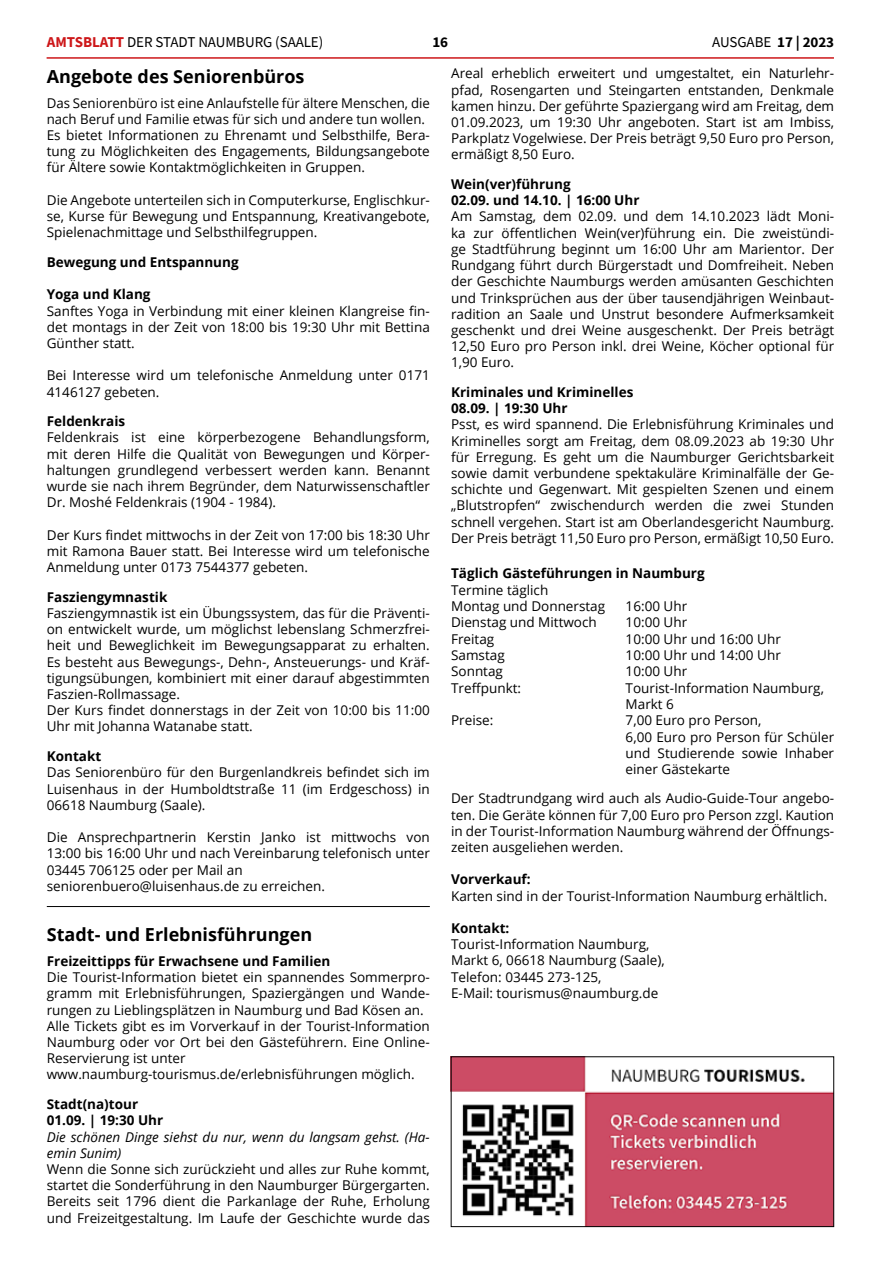
<style>
.page{position:relative;width:881px;height:1263px;background:#fff}
.page>*{position:absolute;margin:0;border:0;box-sizing:border-box;transform-origin:0 0}
.t1{font:700 18px "Open Sans";color:#000}
.t2{font:15px "Source Sans Pro";letter-spacing:-.005em;color:#000}
.t3{font:700 15px "Source Sans Pro";color:#000}
.t4{font:13.5px/16.2px "Open Sans";color:#000;text-align:justify}
.t5{font:700 13.5px/16.2px "Open Sans";color:#000}
.t6{font:italic 13.5px/16.2px "Open Sans";color:#000}
.s1{font-weight:700;color:#cd1719}
.s2{font-weight:700}
</style>
<div class="page">
<hr style="left:47px;top:57px;width:786px;height:2px;background:#cd1719">
<hr style="left:47px;top:906px;width:382px;height:1px;background:#000">
<img style="left:452px;top:1058px;width:379px;height:167px">
<div style="left:450px;top:1056px;width:383px;height:171px;border:1px solid #000"></div>
<p class="t2" style="left:47px;top:32px;width:278px"><span class="s1">AMTSBLATT</span> DER STADT NAUMBURG (SAALE)</p>
<p class="t3" style="left:432px;top:32px;width:17px">16</p>
<p class="t2" style="left:712px;top:32px;width:123px">AUSGABE <span class="s2">17 | 2023</span></p>
<p class="t4" style="left:451px;top:65px;width:384px">Areal erheblich erweitert und umgestaltet, ein Naturlehr&shy;pfad, Rosengarten und Steingarten entstanden, Denkmale kamen hinzu. Der geführte Spaziergang wird am Freitag, dem 01.09.2023, um 19:30 Uhr angeboten. Start ist am Imbiss, Parkplatz Vogelwiese. Der Preis beträgt 9,50 Euro pro Person, ermäßigt 8,50 Euro.</p>
<p class="t5" style="left:451px;top:176px;width:190px">Wein(ver)führung<br>02.09. und 14.10. | 16:00 Uhr</p>
<p class="t4" style="left:451px;top:208px;width:384px">Am Samstag, dem 02.09. und dem 14.10.2023 lädt Moni&shy;ka zur öffentlichen Wein(ver)führung ein. Die zweistündi&shy;ge Stadtführung beginnt um 16:00 Uhr am Marientor. Der Rundgang führt durch Bürgerstadt und Domfreiheit. Neben der Geschichte Naumburgs werden amüsanten Geschichten und Trinksprüchen aus der über tausendjährigen Weinbaut&shy;radition an Saale und Unstrut besondere Aufmerksamkeit geschenkt und drei Weine ausgeschenkt. Der Preis beträgt 12,50 Euro pro Person inkl. drei Weine, Köcher optional für 1,90 Euro.</p>
<p class="t5" style="left:451px;top:384px;width:184px">Kriminales und Kriminelles<br>08.09. | 19:30 Uhr</p>
<p class="t4" style="left:451px;top:416px;width:384px">Psst, es wird spannend. Die Erlebnisführung Kriminales und Kriminelles sorgt am Freitag, dem 08.09.2023 ab 19:30 Uhr für Erregung. Es geht um die Naumburger Gerichtsbarkeit sowie damit verbundene spektakuläre Kriminalfälle der Ge&shy;schichte und Gegenwart. Mit gespielten Szenen und einem „Blutstropfen“ zwischendurch werden die zwei Stunden schnell vergehen. Start ist am Oberlandesgericht Naumburg.<br>Der Preis beträgt 11,50 Euro pro Person, ermäßigt 10,50 Euro.</p>
<p class="t5" style="left:451px;top:565px;width:255px">Täglich Gästeführungen in Naumburg</p>
<p class="t4" style="left:451px;top:581px;width:155px">Termine täglich<br>Montag und Donnerstag</p>
<h1 class="t1" style="left:47px;top:64px;width:259px">Angebote des Seniorenbüros</h1>
<p class="t4" style="left:47px;top:94px;width:384px;text-align:left">Das Seniorenbüro ist eine Anlaufstelle für ältere Menschen, die nach Beruf und Familie etwas für sich und andere tun wollen.<br>Es bietet Informationen zu Ehrenamt und Selbsthilfe, Bera&shy;tung zu Möglichkeiten des Engagements, Bildungsangebote für Ältere sowie Kontaktmöglichkeiten in Gruppen.</p>
<p class="t4" style="left:47px;top:191px;width:384px">Die Angebote unterteilen sich in Computerkurse, Englischkur&shy;se, Kurse für Bewegung und Entspannung, Kreativangebote, Spielenachmittage und Selbsthilfegruppen.</p>
<p class="t5" style="left:47px;top:254px;width:193px">Bewegung und Entspannung</p>
<p class="t5" style="left:47px;top:286px;width:105px">Yoga und Klang</p>
<p class="t4" style="left:47px;top:302px;width:384px">Sanftes Yoga in Verbindung mit einer kleinen Klangreise fin&shy;det montags in der Zeit von 18:00 bis 19:30 Uhr mit Bettina Günther statt.</p>
<p class="t4" style="left:47px;top:367px;width:384px">Bei Interesse wird um telefonische Anmeldung unter 0171<br>4146127 gebeten.</p>
<p class="t5" style="left:47px;top:413px;width:80px">Feldenkrais</p>
<p class="t4" style="left:47px;top:429px;width:384px">Feldenkrais ist eine körperbezogene Behandlungsform, mit deren Hilfe die Qualität von Bewegungen und Körper&shy;haltungen grundlegend verbessert werden kann. Benannt wurde sie nach ihrem Begründer, dem Naturwissenschaftler Dr. Moshé Feldenkrais (1904 - 1984).</p>
<p class="t4" style="left:47px;top:526px;width:384px">Der Kurs findet mittwochs in der Zeit von 17:00 bis 18:30 Uhr mit Ramona Bauer statt. Bei Interesse wird um telefonische Anmeldung unter 0173 7544377 gebeten.</p>
<p class="t5" style="left:47px;top:588px;width:122px">Fasziengymnastik</p>
<p class="t4" style="left:47px;top:605px;width:384px;text-align:left">Fasziengymnastik ist ein Übungssystem, das für die Präventi&shy;on entwickelt wurde, um möglichst lebenslang Schmerzfrei&shy;heit und Beweglichkeit im Bewegungsapparat zu erhalten.<br>Es besteht aus Bewegungs-, Dehn-, Ansteuerungs- und Kräf&shy;tigungsübungen, kombiniert mit einer darauf abgestimmten Faszien-Rollmassage.<br>Der Kurs findet donnerstags in der Zeit von 10:00 bis 11:00<br>Uhr mit Johanna Watanabe statt.</p>
<p class="t5" style="left:47px;top:748px;width:56px">Kontakt</p>
<p class="t4" style="left:47px;top:764px;width:384px">Das Seniorenbüro für den Burgenlandkreis befindet sich im Luisenhaus in der Humboldtstraße 11 (im Erdgeschoss) in 06618 Naumburg (Saale).</p>
<p class="t4" style="left:47px;top:829px;width:384px;text-align:left">Die Ansprechpartnerin Kerstin Janko ist mittwochs von 13:00 bis 16:00 Uhr und nach Vereinbarung telefonisch unter 03445 706125 oder per Mail an seniorenbuero@luisenhaus.de zu erreichen.</p>
<h1 class="t1" style="left:47px;top:922px;width:267px">Stadt- und Erlebnisführungen</h1>
<p class="t5" style="left:47px;top:953px;width:285px">Freizeittipps für Erwachsene und Familien</p>
<p class="t4" style="left:47px;top:969px;width:384px;text-align:left">Die Tourist-Information bietet ein spannendes Sommerpro&shy;gramm mit Erlebnisführungen, Spaziergängen und Wande&shy;rungen zu Lieblingsplätzen in Naumburg und Bad Kösen an.<br>Alle Tickets gibt es im Vorverkauf in der Tourist-Information Naumburg oder vor Ort bei den Gästeführern. Eine Online-Reservierung ist unter www.naumburg-tourismus.de/erlebnisführungen möglich.</p>
<p class="t5" style="left:47px;top:1096px;width:118px">Stadt(na)tour<br>01.09. | 19:30 Uhr</p>
<p class="t6" style="left:47px;top:1128px;width:384px">Die schönen Dinge siehst du nur, wenn du langsam gehst. (Ha&shy;emin Sunim)</p>
<p class="t4" style="left:47px;top:1160px;width:384px">Wenn die Sonne sich zurückzieht und alles zur Ruhe kommt, startet die Sonderführung in den Naumburger Bürgergarten.<br>Bereits seit 1796 dient die Parkanlage der Ruhe, Erholung und Freizeitgestaltung. Im Laufe der Geschichte wurde das</p>
<p class="t4" style="left:625px;top:598px;width:63px">16:00 Uhr</p>
<p class="t4" style="left:451px;top:614px;width:147px">Dienstag und Mittwoch</p>
<p class="t4" style="left:625px;top:614px;width:63px">10:00 Uhr</p>
<p class="t4" style="left:451px;top:630px;width:45px">Freitag</p>
<p class="t4" style="left:625px;top:630px;width:157px">10:00 Uhr und 16:00 Uhr</p>
<p class="t4" style="left:451px;top:647px;width:55px">Samstag</p>
<p class="t4" style="left:625px;top:647px;width:157px">10:00 Uhr und 14:00 Uhr</p>
<p class="t4" style="left:451px;top:663px;width:53px">Sonntag</p>
<p class="t4" style="left:625px;top:663px;width:63px">10:00 Uhr</p>
<p class="t4" style="left:451px;top:679px;width:71px">Treffpunkt:</p>
<p class="t4" style="left:625px;top:679px;width:200px">Tourist-Information Naumburg,<br>Markt 6</p>
<p class="t4" style="left:451px;top:712px;width:44px">Preise:</p>
<p class="t4" style="left:625px;top:712px;width:210px;text-align:left">7,00 Euro pro Person,<br>6,00 Euro pro Person für Schüler und Studierende sowie Inhaber einer Gästekarte</p>
<p class="t4" style="left:451px;top:790px;width:384px">Der Stadtrundgang wird auch als Audio-Guide-Tour angebo&shy;ten. Die Geräte können für 7,00 Euro pro Person zzgl. Kaution in der Tourist-Information Naumburg während der Öffnungs&shy;zeiten ausgeliehen werden.</p>
<p class="t5" style="left:451px;top:871px;width:81px">Vorverkauf:</p>
<p class="t4" style="left:451px;top:887px;width:378px">Karten sind in der Tourist-Information Naumburg erhältlich.</p>
<p class="t5" style="left:451px;top:920px;width:60px">Kontakt:</p>
<p class="t4" style="left:451px;top:936px;width:215px;text-align:left">Tourist-Information Naumburg,<br>Markt 6, 06618 Naumburg (Saale),<br>Telefon: 03445 273-125,<br>E-Mail: tourismus@naumburg.de</p>
</div>
